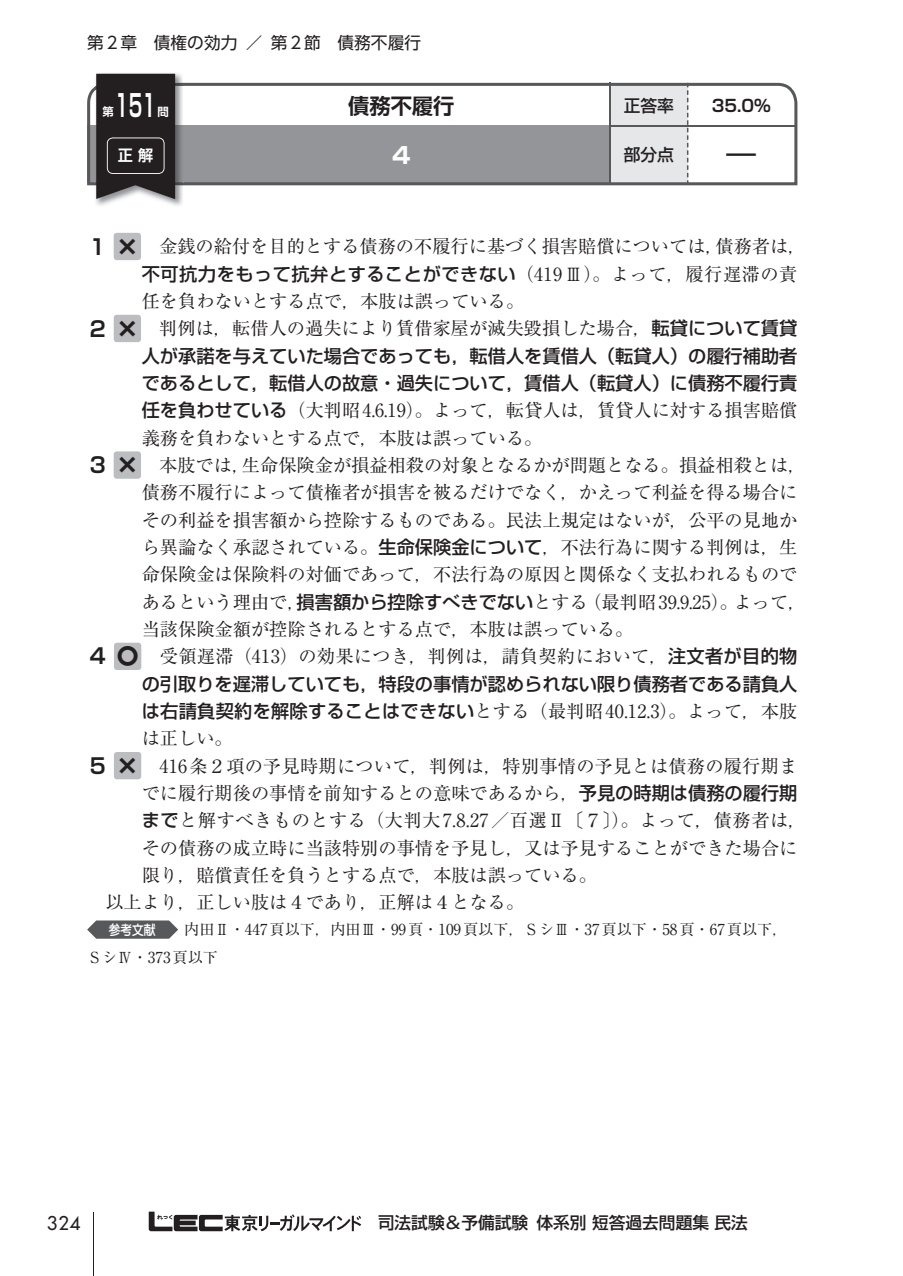
<style>
.page{position:relative;width:903px;height:1276px;background:#fff}
.page>*{position:absolute;margin:0;border:0;box-sizing:border-box;transform-origin:0 0}
.t1{font:30.28px "Bokutoh N Std De Bold 90 msp RKSJ H";color:#fff;scale:.59 1}
.t2{font:22.75px "Shin Go Pro Bold 90 msp RKSJ H";color:#fff}
.t3{font:21.18px "Shin Go Pro De Bold 90 msp RKSJ H";color:#231f20}
.t4{font:18.2px/27.3px "Ryumin Pro Regular 90 msp RKSJ H";color:#231f20}
.t5{font:18.2px/27.3px "Shin Go Pro Medium 90 msp RKSJ H";color:#231f20}
.t6{font:18.2px "Ryumin Pro Regular 90 msp RKSJ H";letter-spacing:.03em;color:#231f20}
.t7{font:18.2px "Shin Go Pro Medium 90 msp RKSJ H";letter-spacing:.03em;color:#231f20}
.t8{font:18.2px "MO Suuji HA H An";color:#231f20}
.t9{font:16.62px "Shin Go Pro Medium 90 msp RKSJ H";color:#231f20}
.t10{font:16.62px "UD Shin Go Pro Regular 90 msp RKSJ H";color:#231f20}
.t11{font:16.62px "Shin Go Pro De Bold 90 msp RKSJ H";color:#231f20}
.t12{font:16.62px "Shin Go Pro De Bold 90 msp RKSJ H";color:#231f20;scale:2 1}
.t13{font:15.22px/27.3px "Ryumin Pro Regular 90 msp RKSJ H";color:#231f20}
.t14{font:15.22px "Shin Go Pro De Bold 90 msp RKSJ H";color:#fff}
.t15{font:13.65px "Jun 34 Pro Medium 90 msp RKSJ H";color:#fff;scale:.9 1}
.t16{font:11.38px "Shin Go Pro De Bold 90 msp RKSJ H";color:#fff}
.s1{font-family:"Shin Go Pro De Bold 90 msp RKSJ H";font-size:21.18px}
.s2{font-family:"Shin Go Pro Ultra 90 msp RKSJ H";font-size:21.18px}
.s3{font-family:"Ryumin Pro Regular 90 msp RKSJ H"}
.s4{font-family:"Shin Go Pro Medium 90 msp RKSJ H"}
.s5{font-family:"Gothic MB101 Pro Medium 90 msp RKSJ H"}
</style>
<div class="page">
<hr style="left:93px;top:1212px;width:1px;height:64px;background:#231f20">
<svg style="left:149px;top:1211px;width:212px;height:20px"></svg>
<svg style="left:87px;top:83px;width:710px;height:102px"></svg>
<hr style="left:609px;top:83px;width:2px;height:102px;background:#57585a">
<svg style="left:687px;top:83px;width:1px;height:102px"></svg>
<img style="left:94px;top:73px;width:89px;height:133px">
<img style="left:94px;top:83px;width:89px;height:102px">
<svg style="left:96px;top:74px;width:79px;height:125px;background:#2f2c2d"></svg>
<hr style="left:610px;top:125px;width:185px;height:2px;background:#57585a">
<div style="left:114px;top:233px;width:27px;height:27px;background:#bcbdc0;border-radius:3px"></div>
<div style="left:114px;top:315px;width:27px;height:27px;background:#bcbdc0;border-radius:3px"></div>
<div style="left:114px;top:451px;width:27px;height:28px;background:#bcbdc0;border-radius:3px"></div>
<div style="left:114px;top:643px;width:27px;height:27px;background:#bcbdc0;border-radius:3px"></div>
<div style="left:114px;top:752px;width:27px;height:27px;background:#bcbdc0;border-radius:3px"></div>
<svg style="left:87px;top:920px;width:91px;height:19px;background:#6d6e70"></svg>
<p class="t10" style="left:87px;top:36px;width:335px">第２章　債権の効力／第２節　債務不履行</p>
<h1 class="t1" style="left:115px;top:95px;width:71px">151</h1>
<p class="t16" style="left:158px;top:108px;width:13px">問</p>
<p class="t3" style="left:348px;top:98px;width:108px">債務不履行</p>
<p class="t2" style="left:392px;top:147px;width:20px">4</p>
<p class="t9" style="left:624px;top:99px;width:52px">正答率</p>
<p class="t16" style="left:103px;top:108px;width:13px">第</p>
<p class="t14" style="left:118px;top:150px;width:37px">正 解</p>
<p class="t9" style="left:624px;top:149px;width:52px">部分点</p>
<p class="t11" style="left:712px;top:100px;width:61px">35.0%</p>
<p class="t12" style="left:725px;top:149px;width:18px">ー</p>
<p class="t4" style="left:87px;top:235px;width:721px"><span class="s1">１</span> <span class="s2">×</span> 　金銭の給付を目的とする債務の不履行に基づく損害賠償については，債務者は，</p>
<p class="t7" style="left:142px;top:267px;width:657px">不可抗力をもって抗弁とすることができない<span class="s3">（419Ⅲ）。よって，履行遅滞の責</span></p>
<p class="t4" style="left:87px;top:290px;width:712px;text-indent:55px">任を負わないとする点で，本肢は誤っている。<br><span class="s1">２</span> <span class="s2">×</span> 　判例は，転借人の過失により賃借家屋が滅失毀損した場合，<span class="s4">転貸について賃貸</span></p>
<p class="t5" style="left:142px;top:345px;width:657px">人が承諾を与えていた場合であっても，転借人を賃借人（転貸人）の履行補助者であるとして，転借人の故意・過失について，賃借人（転貸人）に債務不履行責</p>
<p class="t4" style="left:142px;top:399px;width:657px"><span class="s4">任を負わせている</span>（大判昭 4.6.19）。よって，転貸人は，賃貸人に対する損害賠償</p>
<p class="t4" style="left:142px;top:427px;width:402px">義務を負わないとする点で，本肢は誤っている。</p>
<p class="t4" style="left:87px;top:454px;width:721px"><span class="s1">３</span> <span class="s2">×</span> 　本肢では，生命保険金が損益相殺の対象となるかが問題となる。損益相殺とは，</p>
<p class="t4" style="left:142px;top:481px;width:657px">債務不履行によって債権者が損害を被るだけでなく，かえって利益を得る場合に</p>
<p class="t4" style="left:142px;top:509px;width:657px">その利益を損害額から控除するものである。民法上規定はないが，公平の見地か</p>
<p class="t4" style="left:142px;top:536px;width:657px">ら異論なく承認されている。<span class="s4">生命保険金について</span>，不法行為に関する判例は，生</p>
<p class="t4" style="left:142px;top:563px;width:657px">命保険金は保険料の対価であって，不法行為の原因と関係なく支払われるもので</p>
<p class="t4" style="left:142px;top:590px;width:666px">あるという理由で，<span class="s4">損害額から控除すべきでない</span>とする（最判昭 39.9.25）。よって，</p>
<p class="t4" style="left:142px;top:618px;width:493px">当該保険金額が控除されるとする点で，本肢は誤っている。</p>
<p class="t4" style="left:87px;top:645px;width:712px"><span class="s1">４</span><span class="s2">〇</span>　受領遅滞（413）の効果につき，判例は，請負契約において，<span class="s4">注文者が目的物</span></p>
<p class="t5" style="left:142px;top:672px;width:657px">の引取りを遅滞していても，特段の事情が認められない限り債務者である請負人</p>
<p class="t4" style="left:142px;top:700px;width:657px"><span class="s4">は右請負契約を解除することはできない</span>とする（最判昭 40.12.3）。よって，本肢</p>
<p class="t4" style="left:142px;top:727px;width:93px">は正しい。</p>
<p class="t4" style="left:87px;top:754px;width:712px"><span class="s1">５</span> <span class="s2">×</span>　416条２項の予見時期について，判例は，特別事情の予見とは債務の履行期ま</p>
<p class="t4" style="left:142px;top:782px;width:657px">でに履行期後の事情を前知するとの意味であるから，<span class="s4">予見の時期は債務の履行期</span></p>
<p class="t6" style="left:142px;top:813px;width:666px"><span class="s4">まで</span>と解すべきものとする（大判大7.8.27／百選Ⅱ〔７〕）。よって，債務者は，</p>
<p class="t4" style="left:142px;top:836px;width:657px">その債務の成立時に当該特別の事情を予見し，又は予見することができた場合に</p>
<p class="t4" style="left:142px;top:864px;width:457px">限り，賠償責任を負うとする点で，本肢は誤っている。</p>
<p class="t4" style="left:105px;top:891px;width:420px">以上より，正しい肢は４であり，正解は４となる。</p>
<p class="t15" style="left:108px;top:924px;width:54px">参考文献</p>
<p class="t13" style="left:87px;top:918px;width:702px;text-indent:97px">内田Ⅱ・447頁以下，内田Ⅲ・99頁・109頁以下，ＳシⅢ・37頁以下・58頁・67頁以下，<br>ＳシⅣ・373頁以下</p>
<p class="t8" style="left:47px;top:1215px;width:36px">324</p>
<p class="t9" style="left:361px;top:1216px;width:388px">　司法試験<span class="s5">＆</span>予備試験 体系別 短答過去問題集 民法</p>
</div>
